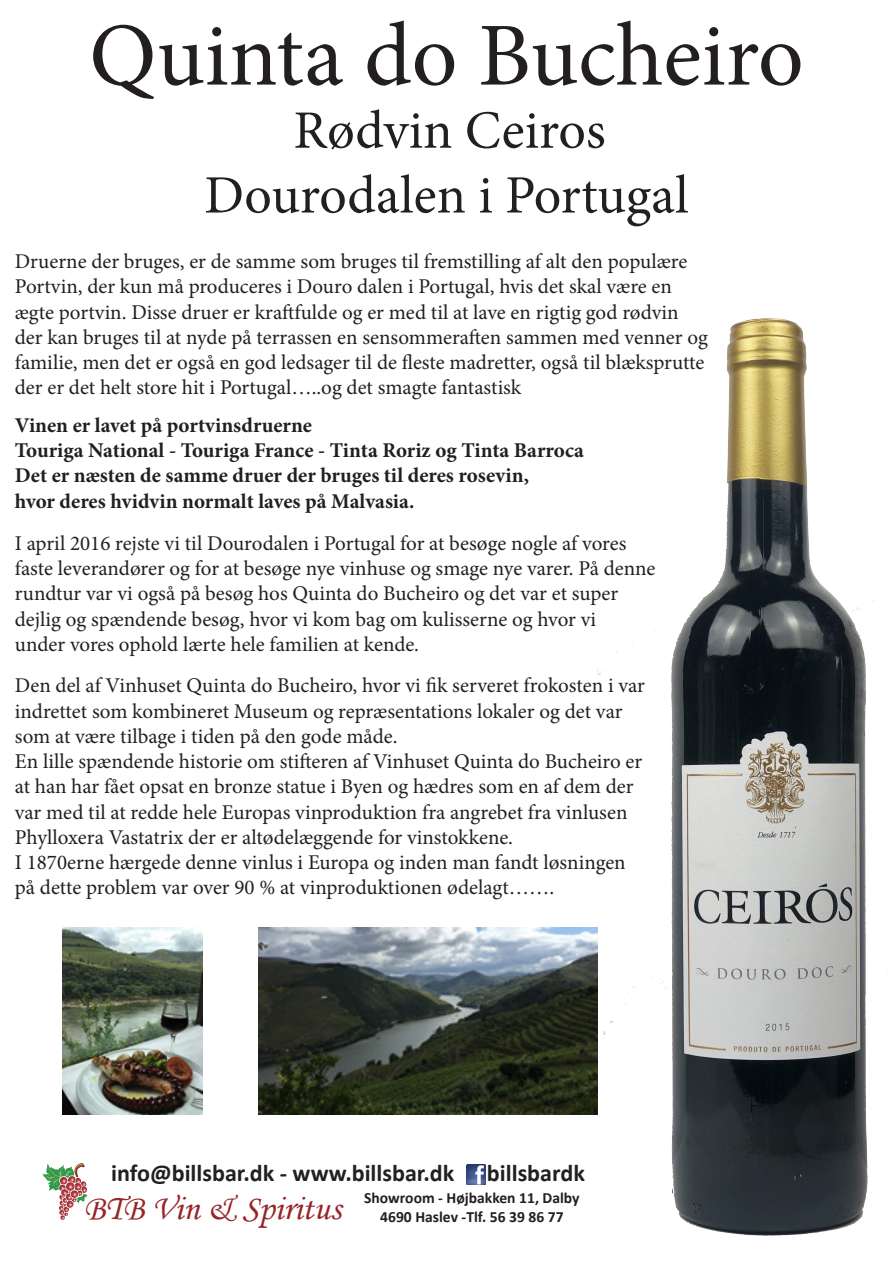
<style>
.page{position:relative;width:893px;height:1263px;background:#fff}
.page>*{position:absolute;margin:0;border:0;box-sizing:border-box;transform-origin:0 0}
.t1{font:90px "Minion Pro";color:#231f20}
.t2{font:54px "Minion Pro";color:#231f20}
.t3{font:35.4px "Monotype Corsiva";color:#972427}
.t4{font:700 24.15px "Calibri";color:#231f20}
.t5{font:21px/25.2px "Minion Pro";color:#231f20}
.t6{font:700 21px "Minion Pro";color:#231f20}
.t7{font:700 15.6px/18.8px "Calibri";color:#231f20;text-align:center}
</style>
<div class="page">
<img style="left:597px;top:318px;width:290px;height:918px">
<svg style="left:43px;top:1163px;width:44px;height:57px"></svg>
<img style="left:466px;top:1165px;width:20px;height:19px">
<img style="left:63px;top:928px;width:139px;height:186px">
<img style="left:258px;top:927px;width:339px;height:187px">
<p class="t1" style="left:89px;top:-4px;width:716px">Quinta do Bucheiro</p>
<p class="t2" style="left:293px;top:94px;width:314px">Rødvin Ceiros</p>
<p class="t2" style="left:204px;top:159px;width:486px">Dourodalen i Portugal</p>
<p class="t5" style="left:15px;top:249px;width:694px">Druerne der bruges, er de samme som bruges til fremstilling af alt den populære Portvin, der kun må produceres i Douro dalen i Portugal, hvis det skal være en ægte portvin. Disse druer er kraftfulde og er med til at lave en rigtig god rødvin der kan bruges til at nyde på terrassen en sensommeraften sammen med venner og familie, men det er også en god ledsager til de fleste madretter, også til blæksprutte der er det helt store hit i Portugal…..og det smagte fantastisk</p>
<p class="t6" style="left:15px;top:410px;width:299px">Vinen er lavet på portvinsdruerne</p>
<p class="t6" style="left:15px;top:436px;width:571px">Touriga National - Touriga France - Tinta Roriz og Tinta Barroca</p>
<p class="t6" style="left:15px;top:461px;width:516px">Det er næsten de samme druer der bruges til deres rosevin,</p>
<p class="t6" style="left:15px;top:486px;width:401px">hvor deres hvidvin normalt laves på Malvasia.</p>
<p class="t5" style="left:15px;top:531px;width:613px">I april 2016 rejste vi til Dourodalen i Portugal for at besøge nogle af vores</p>
<p class="t5" style="left:15px;top:556px;width:642px">faste leverandører og for at besøge nye vinhuse og smage nye varer. På denne rundtur var vi også på besøg hos Quinta do Bucheiro og det var et super</p>
<p class="t5" style="left:15px;top:606px;width:583px">dejlig og spændende besøg, hvor vi kom bag om kulisserne og hvor vi</p>
<p class="t5" style="left:15px;top:632px;width:406px">under vores ophold lærte hele familien at kende.</p>
<p class="t5" style="left:15px;top:673px;width:632px">Den del af Vinhuset Quinta do Bucheiro, hvor vi fik serveret frokosten i var</p>
<p class="t5" style="left:15px;top:698px;width:609px">indrettet som kombineret Museum og repræsentations lokaler og det var</p>
<p class="t5" style="left:15px;top:724px;width:384px">som at være tilbage i tiden på den gode måde.</p>
<p class="t5" style="left:15px;top:749px;width:629px">En lille spændende historie om stifteren af Vinhuset Quinta do Bucheiro er</p>
<p class="t5" style="left:15px;top:774px;width:620px">at han har fået opsat en bronze statue i Byen og hædres som en af dem der</p>
<p class="t5" style="left:15px;top:799px;width:614px">var med til at redde hele Europas vinproduktion fra angrebet fra vinlusen</p>
<p class="t5" style="left:15px;top:824px;width:500px">Phylloxera Vastatrix der er altødelæggende for vinstokkene.</p>
<p class="t5" style="left:15px;top:850px;width:612px">I 1870erne hærgede denne vinlus i Europa og inden man fandt løsningen</p>
<p class="t5" style="left:15px;top:875px;width:541px">på dette problem var over 90 % at vinproduktionen ødelagt…….</p>
<p class="t4" style="left:111px;top:1156px;width:345px">info@billsbar.dk - www.billsbar.dk</p>
<p class="t4" style="left:487px;top:1156px;width:99px">billsbardk</p>
<p class="t7" style="left:364px;top:1188px;width:217px">Showroom - Højbakken 11, Dalby<br>4690 Haslev -Tlf. 56 39 86 77</p>
<p class="t3" style="left:84px;top:1187px;width:259px">BTB Vin &amp; Spiritus</p>
</div>
